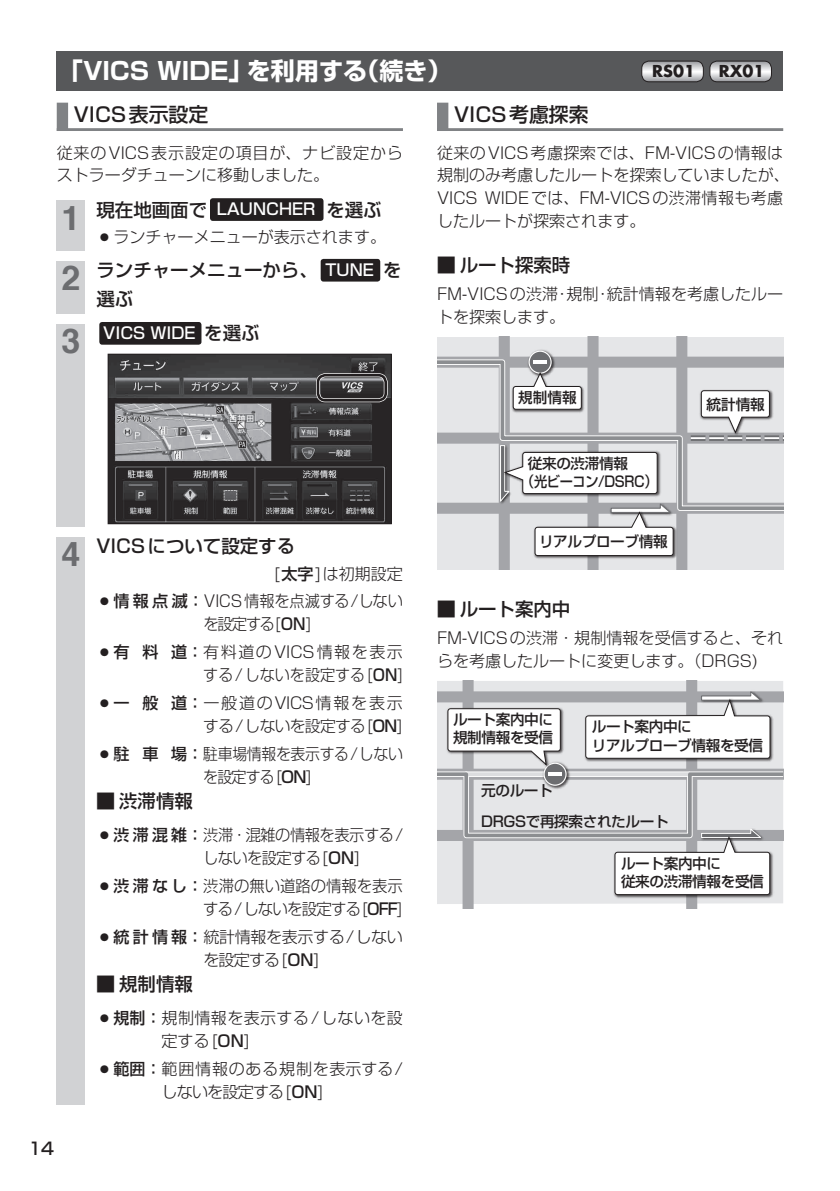
<style>
.page{position:relative;width:840px;height:1191px;background:#fff}
.page>*{position:absolute;margin:0;border:0;box-sizing:border-box;transform-origin:0 0}
.t1{font:700 24px "Shin Go Pro";color:#fff}
.t2{font:500 19.8px "Shin Go Pro";color:#231f20}
.t3{font:500 18.4px/28.4px "Shin Go Pro";color:#231f20}
.t4{font:500 17px "Shin Go Pro";color:#231f20}
.t5{font:300 16px/22.6px "Shin Go Pro";color:#231f20}
.t6{font:300 16px/22.6px "Shin Go Pro";letter-spacing:.025em;color:#231f20}
.t7{font:300 16px/22.6px "Shin Go Pro";color:#231f20;text-align:right;scale:.96 1}
.t8{font:300 16px/22.6px "Shin Go Pro";letter-spacing:-.03em;color:#231f20;scale:.95 1}
.t9{font:300 16px/22.6px "Shin Go Pro";color:#231f20;scale:.95 1}
.t10{font:300 16px/22.6px "Shin Go Pro";letter-spacing:-.025em;color:#231f20;scale:.93 1}
.t11{font:300 16px/22.6px "Shin Go Pro";letter-spacing:-.02em;color:#231f20}
.t12{font:300 16px "Shin Go Pro";letter-spacing:.115em;color:#231f20}
.t13{font:500 16px "Shin Go Pro";letter-spacing:-.005em;color:#fff}
.t14{font:700 16px "Futura";color:#231f20}
.t15{font:300 15.8px "Shin Go Pro";letter-spacing:-.04em;color:#231f20}
.t16{font:500 14.6px/18.2px "Shin Go Pro";letter-spacing:-.025em;color:#231f20}
.s1{font-family:"Helvetica";font-weight:700;font-size:34px;color:#6c6d70}
.s2{font-size:16px;color:#fff}
.s3{font-size:18.4px;color:#231f20}
.s4{font-weight:500}
</style>
<div class="page">
<div style="left:57px;top:51px;width:725px;height:40px;background:#57585a"></div>
<svg style="left:711px;top:61px;width:60px;height:21px"></svg>
<div style="left:709px;top:61px;width:62px;height:21px;border:1px solid #231f20;border-radius:7px"></div>
<svg style="left:641px;top:61px;width:62px;height:21px"></svg>
<div style="left:641px;top:61px;width:62px;height:21px;border:1px solid #231f20;border-radius:7px"></div>
<div style="left:437px;top:103px;width:11px;height:28px;background:#808285"></div>
<hr style="left:437px;top:128px;width:345px;height:3px;background:#808285">
<div style="left:57px;top:103px;width:11px;height:28px;background:#808285"></div>
<hr style="left:57px;top:128px;width:346px;height:3px;background:#808285">
<div style="left:437px;top:337px;width:345px;height:232px;background:#e5e6e8"></div>
<div style="left:587px;top:337px;width:11px;height:232px;background:#a4a5a9"></div>
<div style="left:498px;top:337px;width:11px;height:232px;background:#a4a5a9"></div>
<div style="left:676px;top:337px;width:11px;height:232px;background:#a4a5a9"></div>
<svg style="left:437px;top:358px;width:345px;height:154px"></svg>
<img style="left:498px;top:443px;width:15px;height:63px">
<img style="left:698px;top:388px;width:75px;height:2px">
<img style="left:534px;top:509px;width:143px;height:51px">
<svg style="left:499px;top:445px;width:174px;height:111px"></svg>
<img style="left:510px;top:370px;width:75px;height:44px">
<svg style="left:512px;top:350px;width:69px;height:60px"></svg>
<svg style="left:690px;top:390px;width:92px;height:51px"></svg>
<div style="left:437px;top:681px;width:345px;height:223px;background:#e5e6e8"></div>
<div style="left:462px;top:681px;width:11px;height:227px;background:#a4a5a9"></div>
<div style="left:685px;top:681px;width:11px;height:227px;background:#a4a5a9"></div>
<img style="left:698px;top:689px;width:66px;height:2px">
<img style="left:612px;top:895px;width:161px;height:4px">
<svg style="left:437px;top:691px;width:345px;height:204px"></svg>
<div style="left:57px;top:200px;width:28px;height:50px;background:#d1d2d4"></div>
<div style="left:210px;top:198px;width:113px;height:23px;background:#231f20;border-radius:3px"></div>
<div style="left:57px;top:261px;width:28px;height:52px;background:#d1d2d4"></div>
<div style="left:320px;top:259px;width:60px;height:22px;background:#231f20;border-radius:3px"></div>
<div style="left:57px;top:324px;width:28px;height:202px;background:#d1d2d4"></div>
<div style="left:99px;top:322px;width:102px;height:23px;background:#231f20;border-radius:3px"></div>
<img style="left:110px;top:356px;width:279px;height:166px">
<div style="left:108px;top:354px;width:283px;height:170px;border:1px solid #231f20"></div>
<div style="left:57px;top:537px;width:28px;height:568px;background:#d1d2d4"></div>
<div style="left:316px;top:373px;width:71px;height:29px;border:4px solid #fff;border-radius:7px"></div>
<div style="left:316px;top:374px;width:71px;height:27px;border:3px solid #231f20;border-radius:7px"></div>
<h1 class="t1" style="left:59px;top:52px;width:394px">「VICS WIDE」を利用する（続き）</h1>
<p class="t14" style="left:652px;top:61px;width:44px">RS01</p>
<p class="t14" style="left:718px;top:61px;width:47px">RX01</p>
<p class="t2" style="left:454px;top:99px;width:136px">VICS考慮探索</p>
<p class="t5" style="left:437px;top:139px;width:354px">従来のVICS考慮探索では、FM-VICSの情報は規制のみ考慮したルートを探索していましたが、<br>VICS WIDEでは、FM-VICSの渋滞情報も考慮したルートが探索されます。</p>
<p class="t2" style="left:74px;top:99px;width:136px">VICS表示設定</p>
<p class="t5" style="left:57px;top:139px;width:347px">従来のVICS表示設定の項目が、ナビ設定からストラーダチューンに移動しました。</p>
<p class="t3" style="left:61px;top:193px;width:321px"><span class="s1">1</span> 現在地画面で <span class="s2">LAUNCHER</span> を選ぶ</p>
<p class="t5" style="left:96px;top:223px;width:291px">○ランチャーメニューが表示されます。</p>
<p class="t3" style="left:96px;top:254px;width:306px;text-indent:-35px"><span class="s1">2</span> ランチャーメニューから、 <span class="s2">TUNE</span> を選ぶ</p>
<p class="t13" style="left:61px;top:320px;width:199px"><span class="s1">3</span> VICS WIDE <span class="s3">を選ぶ</span></p>
<p class="t3" style="left:437px;top:249px;width:135px">Ⱚ ルート探索時</p>
<p class="t5" style="left:437px;top:280px;width:347px">FM-VICSの渋滞・規制・統計情報を考慮したルートを探索します。</p>
<p class="t3" style="left:61px;top:530px;width:235px"><span class="s1">4</span> VICSについて設定する</p>
<p class="t5" style="left:274px;top:560px;width:130px">[<span class="s4">太字</span>]は初期設定</p>
<p class="t9" style="left:203px;top:587px;width:211px;text-indent:-107px">○<span class="s4">情報点滅：</span>VICS情報を点滅する/しないを設定する[<span class="s4">ON</span>]</p>
<p class="t5" style="left:96px;top:638px;width:308px;text-align:right">○<span class="s4">有 料 道：</span>有料道のVICS情報を表示する/しないを設定する[<span class="s4">ON</span>]</p>
<p class="t12" style="left:96px;top:690px;width:308px">○<span class="s4">一 般 道：</span>一般道のVICS情報を表示</p>
<p class="t15" style="left:203px;top:712px;width:201px">する/しないを設定する[<span class="s4">ON</span>]</p>
<p class="t10" style="left:203px;top:740px;width:216px;text-indent:-107px">○<span class="s4">駐 車 場：</span>駐車場情報を表示する/しないを設定する[<span class="s4">ON</span>]</p>
<p class="t3" style="left:96px;top:784px;width:98px">Ⱚ 渋滞情報</p>
<p class="t8" style="left:203px;top:821px;width:211px;text-indent:-107px">○<span class="s4">渋滞混雑：</span>渋滞・混雑の情報を表示する/しないを設定する[<span class="s4">ON</span>]</p>
<p class="t7" style="left:96px;top:872px;width:320px">○<span class="s4">渋滞なし：</span>渋滞の無い道路の情報を表示する/しないを設定する[<span class="s4">OFF</span>]</p>
<p class="t11" style="left:203px;top:923px;width:201px;text-indent:-107px">○<span class="s4">統計情報：</span>統計情報を表示する/しないを設定する[<span class="s4">ON</span>]</p>
<p class="t3" style="left:96px;top:967px;width:98px">Ⱚ 規制情報</p>
<p class="t6" style="left:161px;top:1004px;width:243px;text-indent:-65px">○<span class="s4">規制：</span>規制情報を表示する/しないを設定する[<span class="s4">ON</span>]</p>
<p class="t6" style="left:161px;top:1055px;width:243px;text-indent:-65px">○<span class="s4">範囲：</span>範囲情報のある規制を表示する/しないを設定する[<span class="s4">ON</span>]</p>
<p class="t4" style="left:28px;top:1134px;width:27px">14</p>
<p class="t16" style="left:518px;top:386px;width:60px">規制情報</p>
<p class="t16" style="left:521px;top:452px;width:138px;text-indent:7px">従来の渋滞情報<br>（光ビーコン/DSRC）</p>
<p class="t16" style="left:538px;top:530px;width:130px">リアルプローブ情報</p>
<p class="t16" style="left:706px;top:393px;width:60px">統計情報</p>
<p class="t3" style="left:437px;top:593px;width:135px">Ⱚ ルート案内中</p>
<p class="t5" style="left:437px;top:624px;width:347px">FM-VICSの渋滞・規制情報を受信すると、それらを考慮したルートに変更します。（DRGS)</p>
<p class="t16" style="left:453px;top:708px;width:102px">ルート案内中に規制情報を受信</p>
<p class="t16" style="left:591px;top:716px;width:173px">ルート案内中に<br>リアルプローブ情報を受信</p>
<p class="t16" style="left:481px;top:773px;width:189px;line-height:30.4px">元のルート<br>DRGSで再探索されたルート</p>
<p class="t16" style="left:620px;top:852px;width:144px">ルート案内中に<br>従来の渋滞情報を受信</p>
</div>
